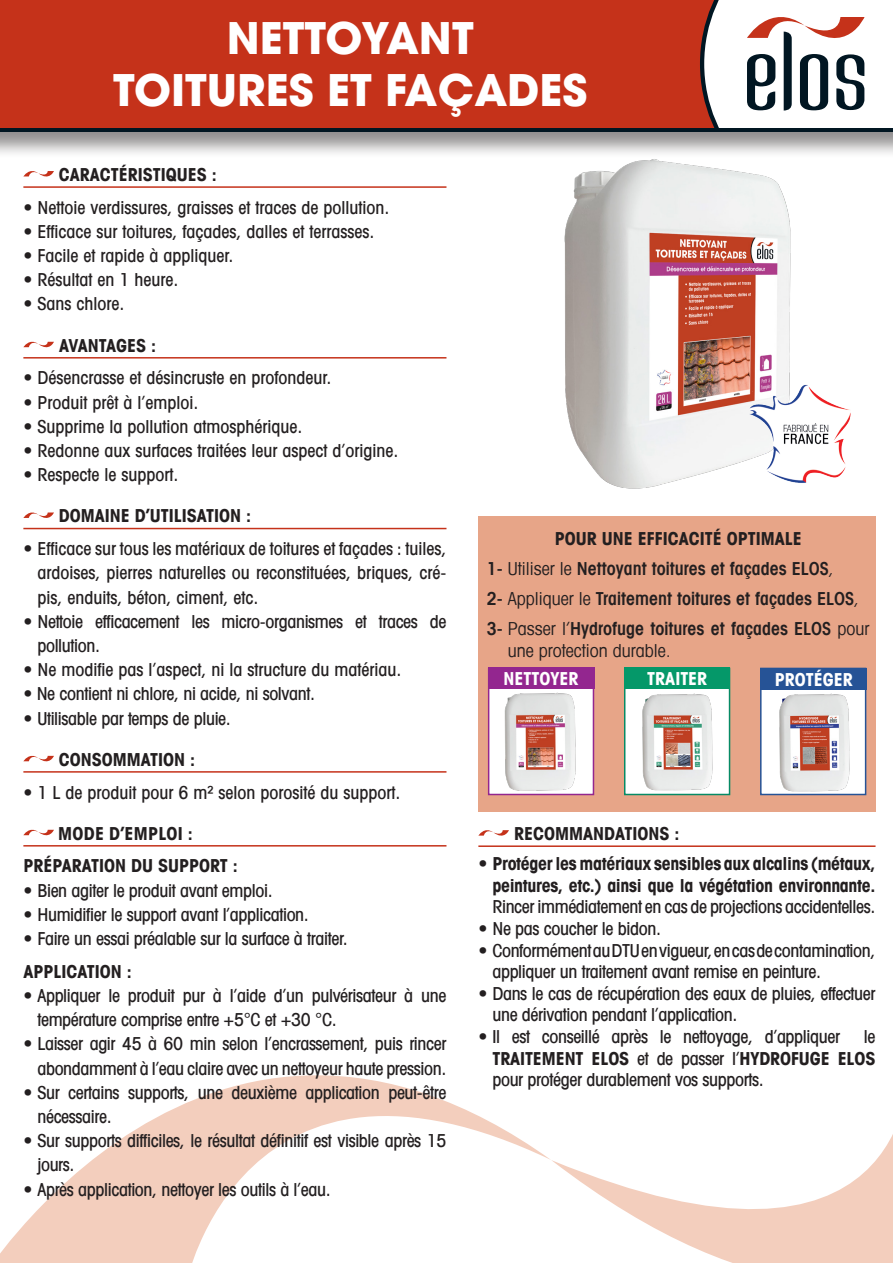
<style>
.page{position:relative;width:893px;height:1263px;background:#fff}
.page>*{position:absolute;margin:0;border:0;box-sizing:border-box;transform-origin:0 0}
.t1{font:700 43.5px/52.2px "Avant Garde";color:#fff;text-align:center}
.t2{font:500 condensed 18px/24.2px "Avant Garde";letter-spacing:-.02em;color:#231f20}
.t3{font:500 condensed 18px "Avant Garde";color:#231f20}
.t4{font:600 condensed 18px/30.2px "Avant Garde";color:#231f20}
.t5{font:700 condensed 18px/32.7px "Avant Garde";color:#231f20;text-align:center}
.t6{font:700 condensed 18px/21.6px "Avant Garde";letter-spacing:-.02em;color:#231f20;text-align:right}
.t7{font:700 condensed 18px "Avant Garde";color:#fff}
.t8{font:condensed 18px "Avant Garde";color:#231f20}
.s1{font-weight:700}
.s2{font-weight:400}
.s3{font-weight:500}
</style>
<div class="page">
<div style="left:0;top:0;width:893px;height:159px;background:#231f20;opacity:.5"></div>
<div style="left:0;top:0;width:893px;height:132px;background:#011622"></div>
<div style="left:0;top:0;width:893px;height:128px;background:#c5321a"></div>
<svg style="left:0;top:1075px;width:893px;height:188px"></svg>
<svg style="left:700px;top:0;width:193px;height:128px;background:#d3cdcd"></svg>
<hr style="left:23px;top:186px;width:423px;height:2px;background:#c5321a">
<hr style="left:23px;top:357px;width:423px;height:2px;background:#c5321a">
<hr style="left:23px;top:528px;width:423px;height:1px;background:#c5321a">
<hr style="left:23px;top:771px;width:423px;height:2px;background:#c5321a">
<hr style="left:23px;top:845px;width:423px;height:1px;background:#c5321a">
<svg style="left:23px;top:171px;width:31px;height:6px"></svg>
<svg style="left:23px;top:341px;width:31px;height:7px"></svg>
<svg style="left:23px;top:512px;width:31px;height:6px"></svg>
<svg style="left:23px;top:755px;width:31px;height:7px"></svg>
<svg style="left:23px;top:829px;width:31px;height:7px"></svg>
<div style="left:478px;top:517px;width:397px;height:295px;background:#e7a588"></div>
<div style="left:624px;top:668px;width:106px;height:127px;background:#fff;border:2px solid #068b65"></div>
<div style="left:625px;top:668px;width:105px;height:21px;background:#059869"></div>
<div style="left:488px;top:668px;width:106px;height:127px;background:#fff;border:2px solid #93268f"></div>
<div style="left:488px;top:668px;width:106px;height:21px;background:#93268f"></div>
<hr style="left:478px;top:845px;width:397px;height:2px;background:#c5321a">
<svg style="left:478px;top:830px;width:31px;height:6px"></svg>
<img style="left:535px;top:139px;width:277px;height:350px">
<img style="left:750px;top:384px;width:100px;height:101px">
<img style="left:642px;top:693px;width:71px;height:98px">
<img style="left:504px;top:692px;width:72px;height:99px">
<div style="left:761px;top:668px;width:105px;height:126px;background:#fff"></div>
<img style="left:779px;top:693px;width:71px;height:99px">
<div style="left:760px;top:668px;width:106px;height:127px;border:2px solid #265396"></div>
<div style="left:761px;top:668px;width:106px;height:22px;background:#265396"></div>
<h1 class="t1" style="left:113px;top:11px;width:476px">NETTOYANT<br>TOITURES ET FAÇADES</h1>
<p class="t5" style="left:59px;top:158px;width:160px">CARACTÉRISTIQUES :</p>
<p class="t3" style="left:23px;top:196px;width:367px">• Nettoie verdissures, graisses et traces de pollution.</p>
<p class="t3" style="left:23px;top:220px;width:352px">• Efficace sur toitures, façades, dalles et terrasses.</p>
<p class="t3" style="left:23px;top:244px;width:211px">• Facile et rapide à appliquer.</p>
<p class="t3" style="left:23px;top:269px;width:156px">• Résultat en 1 heure.</p>
<p class="t3" style="left:23px;top:293px;width:102px">• Sans chlore.</p>
<p class="t5" style="left:59px;top:328px;width:99px">AVANTAGES :</p>
<p class="t3" style="left:23px;top:367px;width:309px">• Désencrasse et désincruste en profondeur.</p>
<p class="t3" style="left:23px;top:391px;width:176px">• Produit prêt à l’emploi.</p>
<p class="t3" style="left:23px;top:415px;width:280px">• Supprime la pollution atmosphérique.</p>
<p class="t3" style="left:23px;top:439px;width:376px">• Redonne aux surfaces traitées leur aspect d’origine.</p>
<p class="t3" style="left:23px;top:464px;width:156px">• Respecte le support.</p>
<p class="t5" style="left:59px;top:499px;width:194px">DOMAINE D’UTILISATION :</p>
<p class="t2" style="left:37px;top:536px;width:411px;text-align:justify;text-indent:-14px">• Efficace sur tous les matériaux de toitures et façades : tuiles, ardoises, pierres naturelles ou reconstituées, briques, cré&shy;pis, enduits, béton, ciment, etc.</p>
<p class="t2" style="left:37px;top:609px;width:411px;text-indent:-14px">• Nettoie efficacement les micro-organismes et traces de pollution.</p>
<p class="t3" style="left:23px;top:658px;width:379px">• Ne modifie pas l’aspect, ni la structure du matériau.</p>
<p class="t2" style="left:23px;top:681px;width:293px">• Ne contient ni chlore, ni acide, ni solvant.</p>
<p class="t2" style="left:23px;top:706px;width:209px">• Utilisable par temps de pluie.</p>
<p class="t5" style="left:59px;top:742px;width:138px">CONSOMMATION :</p>
<p class="t3" style="left:23px;top:781px;width:379px">• 1 L de produit pour 6 m² selon porosité du support.</p>
<p class="t5" style="left:23px;top:816px;width:216px">MODE D’EMPLOI :<br>PRÉPARATION DU SUPPORT :</p>
<p class="t2" style="left:23px;top:878px;width:251px">• Bien agiter le produit avant emploi.</p>
<p class="t2" style="left:23px;top:902px;width:287px">• Humidifier le support avant l’application.</p>
<p class="t2" style="left:23px;top:926px;width:326px">• Faire un essai préalable sur la surface à traiter.</p>
<p class="t5" style="left:23px;top:954px;width:110px">APPLICATION :</p>
<p class="t2" style="left:37px;top:983px;width:411px;text-indent:-14px">• Appliquer le produit pur à l’aide d’un pulvérisateur à une température comprise entre +5°C et +30 °C.</p>
<p class="t2" style="left:23px;top:1031px;width:425px;text-align:right">• Laisser agir 45 à 60 min selon l’encrassement, puis rincer abondamment à l’eau claire avec un nettoyeur haute pression.</p>
<p class="t2" style="left:37px;top:1080px;width:411px;text-indent:-14px">• Sur certains supports, une deuxième application peut-être nécessaire.</p>
<p class="t2" style="left:37px;top:1128px;width:411px;text-indent:-14px">• Sur supports difficiles, le résultat définitif est visible après 15 jours.</p>
<p class="t2" style="left:23px;top:1177px;width:309px">• Après application, nettoyer les outils à l’eau.</p>
<p class="t4" style="left:487px;top:523px;width:384px;text-indent:68px"><span class="s1">POUR UNE EFFICACITÉ OPTIMALE<br></span>1- <span class="s2">Utiliser le</span> Nettoyant toitures et façades ELOS<span class="s2">,<br></span>2- <span class="s2">Appliquer le</span> Traitement toitures et façades ELOS<span class="s2">, </span>3- <span class="s2">Passer l’</span>Hydrofuge toitures et façades ELOS <span class="s2">pour</span></p>
<p class="t8" style="left:508px;top:639px;width:164px">une protection durable.</p>
<p class="t7" style="left:504px;top:667px;width:76px">NETTOYER</p>
<p class="t7" style="left:647px;top:667px;width:62px">TRAITER</p>
<p class="t7" style="left:775px;top:667px;width:80px">PROTÉGER</p>
<p class="t5" style="left:514px;top:817px;width:167px">RECOMMANDATIONS :</p>
<p class="t6" style="left:478px;top:852px;width:399px"><span class="s3">•</span> Protéger les matériaux sensibles aux alcalins (métaux, peintures, etc.) ainsi que la végétation environnante.</p>
<p class="t2" style="left:492px;top:894px;width:385px">Rincer immédiatement en cas de projections accidentelles.</p>
<p class="t2" style="left:478px;top:916px;width:184px">• Ne pas coucher le bidon.</p>
<p class="t2" style="left:492px;top:939px;width:385px;line-height:21.6px;text-indent:-14px">• Conformément au DTU en vigueur, en cas de contamination, appliquer un traitement avant remise en peinture.</p>
<p class="t2" style="left:492px;top:982px;width:385px;line-height:21.6px;text-indent:-14px">• Dans le cas de récupération des eaux de pluies, effectuer une dérivation pendant l’application.</p>
<p class="t2" style="left:478px;top:1024px;width:363px">• Il est conseillé après le nettoyage, d’appliquer</p>
<p class="t2" style="left:492px;top:1025px;width:385px;line-height:21.6px;text-align:justify;text-indent:372px">le <span class="s1">TRAITEMENT ELOS</span> et de passer l’<span class="s1">HYDROFUGE ELOS </span>pour protéger durablement vos supports.</p>
</div>
